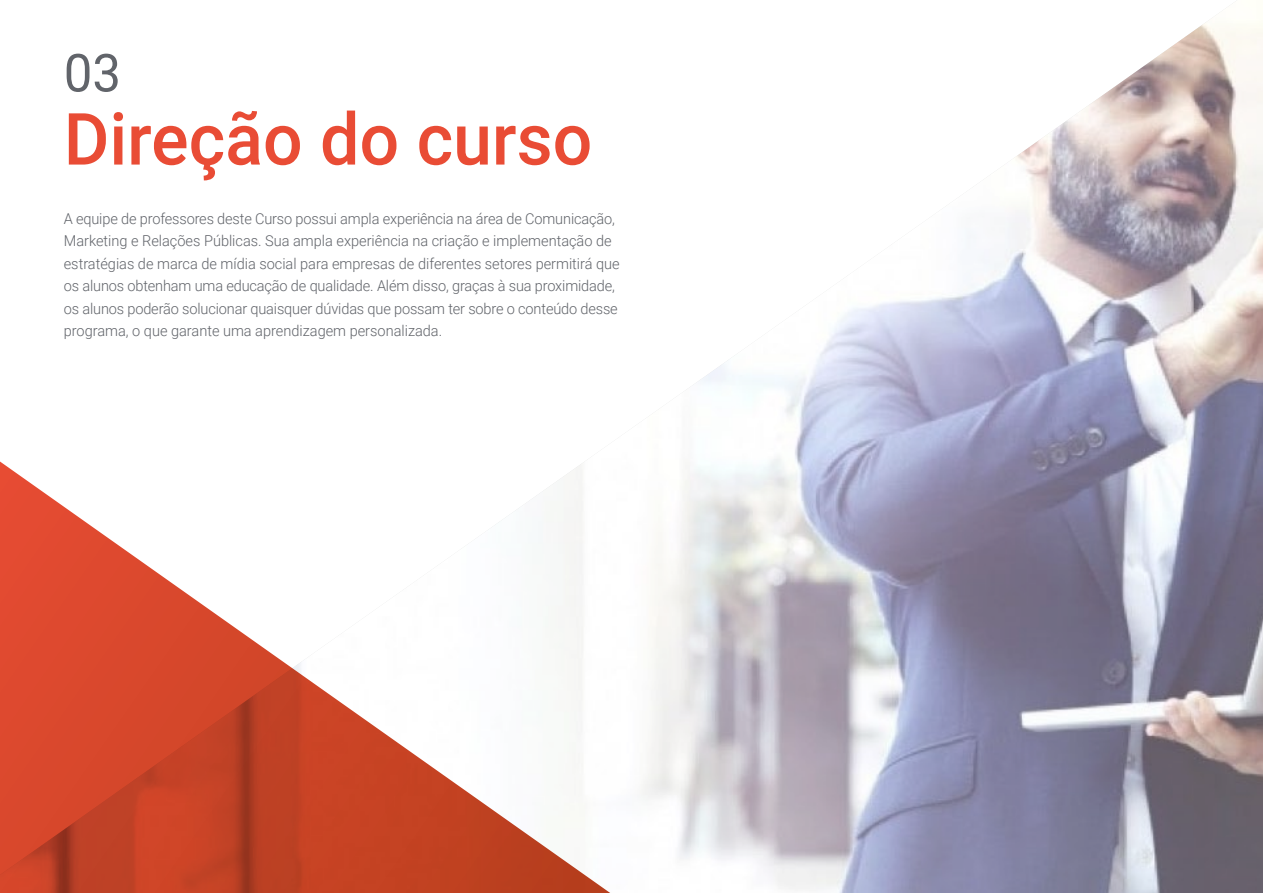
<style>
.page{position:relative;width:1263px;height:893px;background:#fff}
.page>*{position:absolute;margin:0;border:0;box-sizing:border-box;transform-origin:0 0}
.t1{font:500 72px "Roboto";color:#e94c35}
.t2{font:52.5px "Roboto";color:#61646a}
.t3{font:300 15px/22.5px "Roboto";letter-spacing:-.01em;color:#61646a}
</style>
<div class="page">
<img style="left:642px;top:1px;width:621px;height:892px">
<svg style="left:0;top:461px;width:610px;height:432px"></svg>
<h2 class="t2" style="left:64px;top:36px;width:59px">03</h2>
<h1 class="t1" style="left:64px;top:89px;width:530px">Direção do curso</h1>
<p class="t3" style="left:64px;top:207px;width:557px">A equipe de professores deste Curso possui ampla experiência na área de Comunicação, Marketing e Relações Públicas. Sua ampla experiência na criação e implementação de estratégias de marca de mídia social para empresas de diferentes setores permitirá que os alunos obtenham uma educação de qualidade. Além disso, graças à sua proximidade, os alunos poderão solucionar quaisquer dúvidas que possam ter sobre o conteúdo desse programa, o que garante uma aprendizagem personalizada.</p>
</div>
